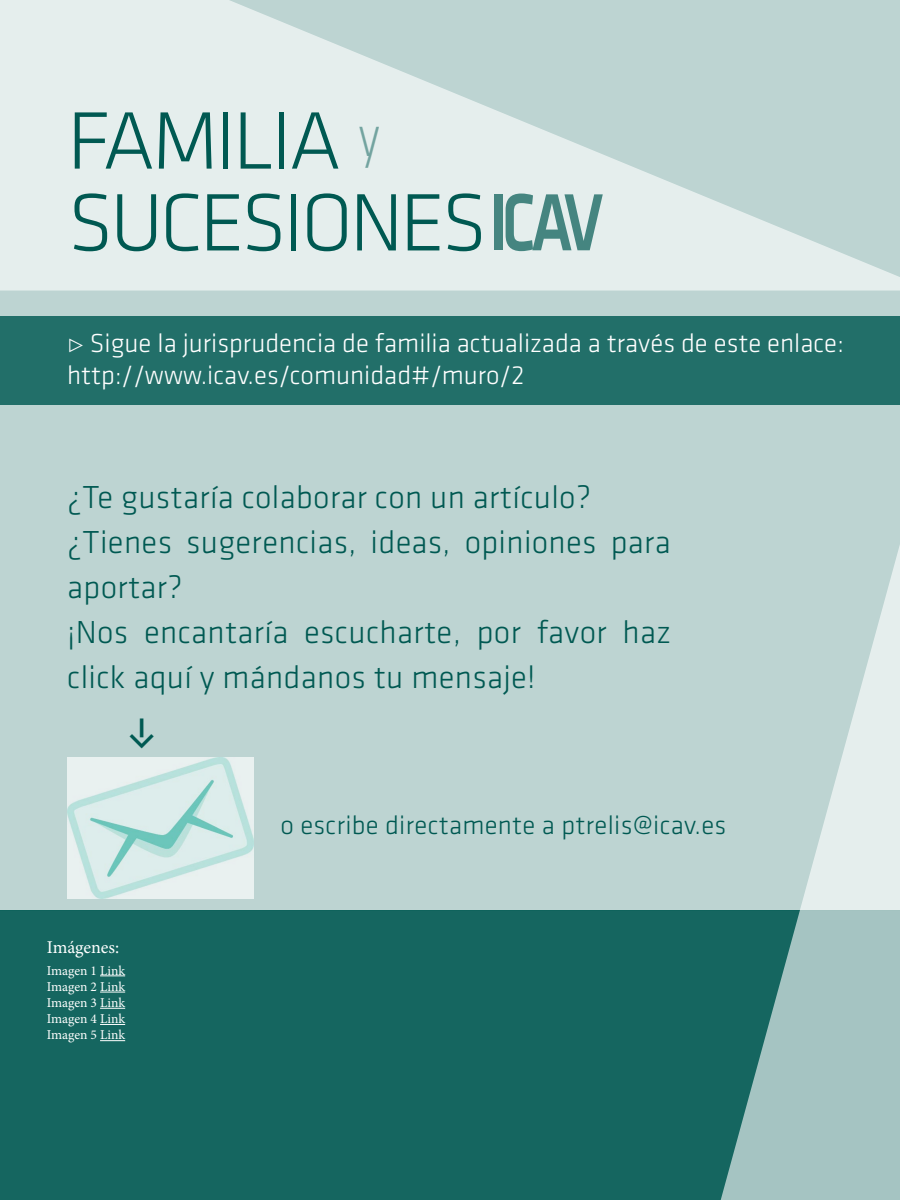
<style>
.page{position:relative;width:900px;height:1200px;background:#fff}
.page>*{position:absolute;margin:0;border:0;box-sizing:border-box;transform-origin:0 0}
.t1{font:300 84.3px "Klavika";letter-spacing:-.04em;color:#005952}
.t2{font:500 36px "Klavika";color:#005952}
.t3{font:300 33px/45px "Klavika";letter-spacing:.01em;color:#005952}
.t4{font:300 27px/32.4px "Klavika";color:#fff}
.t5{font:300 27px "Klavika";letter-spacing:.01em;color:#005952}
.t6{font:18px "Minion Pro";letter-spacing:-.005em;color:#fff}
.t7{font:13.5px/16.2px "Minion Pro";color:#fff;text-align:justify}
.s1{font-weight:500;font-size:84px}
</style>
<div class="page">
<div style="left:0;top:0;width:900px;height:911px;background:#bdd4d2"></div>
<div style="left:0;top:316px;width:900px;height:89px;background:#226f69"></div>
<svg style="left:0;top:0;width:900px;height:291px;fill:#e5eeed"></svg>
<div style="left:0;top:911px;width:900px;height:289px;background:#156660"></div>
<svg style="left:647px;top:545px;width:253px;height:655px"></svg>
<img style="left:67px;top:758px;width:187px;height:140px">
<svg style="left:100px;top:976px;width:25px;height:1px"></svg>
<svg style="left:100px;top:992px;width:25px;height:1px"></svg>
<svg style="left:100px;top:1008px;width:25px;height:1px"></svg>
<svg style="left:100px;top:1024px;width:25px;height:1px"></svg>
<svg style="left:100px;top:1040px;width:25px;height:1px"></svg>
<h1 class="t1" style="left:67px;top:95px;width:314px">FAMILIA <sup>y</sup></h1>
<h1 class="t1" style="left:68px;top:177px;width:537px">SUCESIONES<span class="s1">ICAV</span></h1>
<p class="t4" style="left:67px;top:327px;width:778px">• Sigue la jurisprudencia de familia actualizada a través de este enlace: http://www.icav.es/comunidad#/muro/2</p>
<p class="t3" style="left:67px;top:476px;width:605px">¿Te gustaría colaborar con un artículo? ¿Tienes sugerencias, ideas, opiniones para aportar?<br>¡Nos encantaría escucharte, por favor haz click aquí y mándanos tu mensaje!</p>
<p class="t2" style="left:161px;top:716px;width:36px;rotate:90deg">•</p>
<p class="t6" style="left:47px;top:935px;width:74px">Imágenes:</p>
<p class="t7" style="left:47px;top:962px;width:80px">Imagen 1 Link Imagen 2 Link Imagen 3 Link Imagen 4 Link Imagen 5 Link</p>
<p class="t5" style="left:280px;top:810px;width:447px">o escribe directamente a ptrelis@icav.es</p>
</div>
